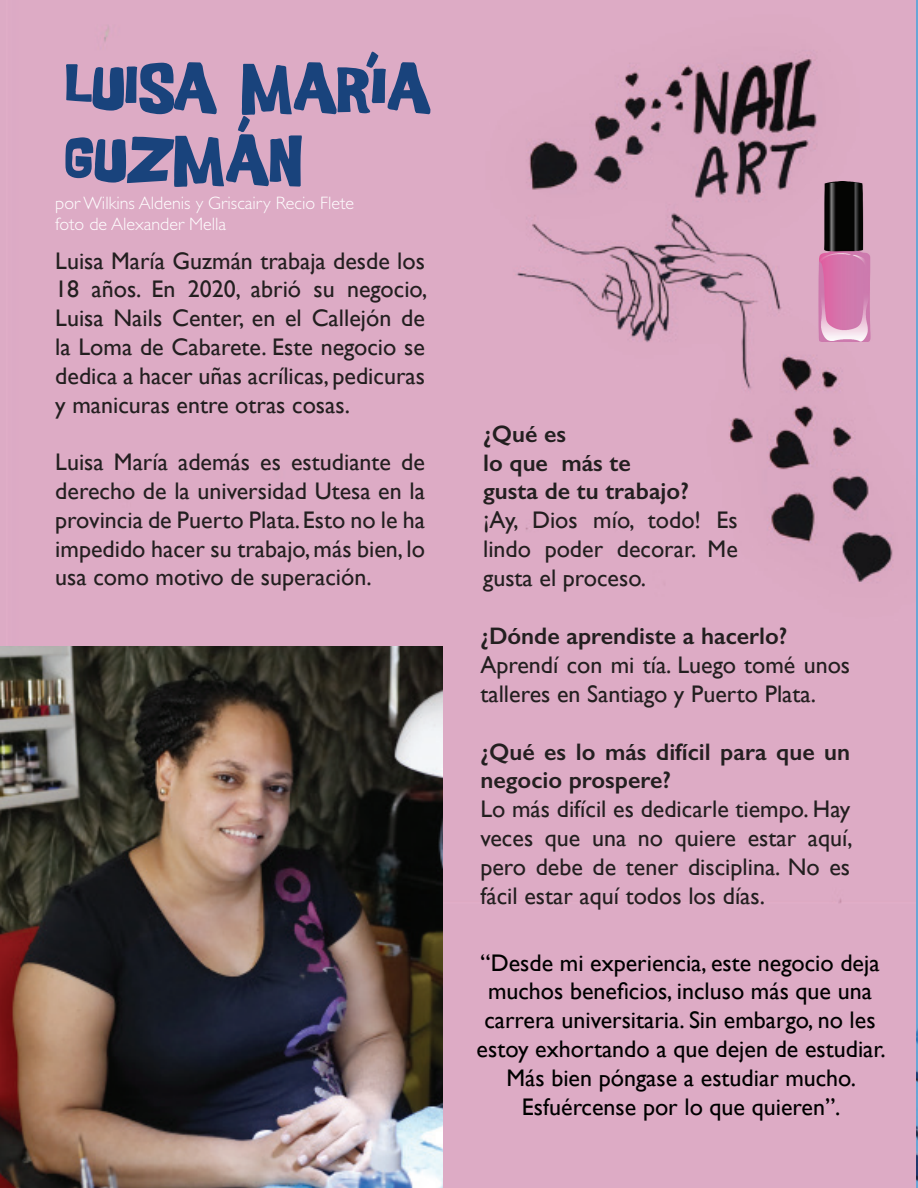
<style>
.page{position:relative;width:918px;height:1188px;background:#ddabc5}
.page>*{position:absolute;margin:0;border:0;box-sizing:border-box;transform-origin:0 0}
.t1{font:52.5px/72px "Good Girl";color:#19437c}
.t2{font:24px/28.8px "Gill Sans";color:#231f20;text-align:justify}
.t3{font:24px/28.8px "Gill Sans";color:#000;text-align:center}
.t4{font:600 24px/28.8px "Gill Sans";color:#231f20}
.t5{font:300 18px/21.6px "Gill Sans Std";color:#fff}
.s1{font-size:49.5px}
</style>
<div class="page">
<img style="left:104px;top:0;width:813px;height:903px">
<img style="left:804px;top:181px;width:80px;height:161px">
<hr style="left:917px;top:0;width:1px;height:1188px;background:#69a5d5">
<img style="left:916px;top:572px;width:2px;height:616px">
<img style="left:0;top:646px;width:442px;height:542px">
<h1 class="t1" style="left:366px;top:40px;width:14px">'</h1>
<h1 class="t1" style="left:65px;top:54px;width:367px">LUISA MAR<span class="s1">I</span>A<br>GUZMAN</h1>
<h1 class="t1" style="left:238px;top:104px;width:14px">'</h1>
<p class="t5" style="left:55px;top:192px;width:300px">por Wilkins Aldenis y Griscairy Recio Flete foto de Alexander Mella</p>
<p class="t2" style="left:55px;top:246px;width:374px">Luisa María Guzmán trabaja desde los 18 años. En 2020, abrió su negocio, Luisa Nails Center, en el Callejón de la Loma de Cabarete. Este negocio se dedica a hacer uñas acrílicas, pedicuras y manicuras entre otras cosas.</p>
<p class="t2" style="left:55px;top:447px;width:371px">Luisa María además es estudiante de derecho de la universidad Utesa en la provincia de Puerto Plata. Esto no le ha impedido hacer su trabajo, más bien, lo usa como motivo de superación.</p>
<p class="t4" style="left:483px;top:419px;width:207px">¿Qué es<br>lo que más te gusta de tu trabajo?</p>
<p class="t2" style="left:483px;top:505px;width:256px">¡Ay, Dios mío, todo! Es lindo poder decorar. Me gusta el proceso.</p>
<p class="t4" style="left:480px;top:622px;width:308px">¿Dónde aprendiste a hacerlo?</p>
<p class="t2" style="left:480px;top:650px;width:371px">Aprendí con mi tía. Luego tomé unos talleres en Santiago y Puerto Plata.</p>
<p class="t4" style="left:480px;top:737px;width:371px">¿Qué es lo más difícil para que un negocio prospere?</p>
<p class="t2" style="left:480px;top:794px;width:374px">Lo más difícil es dedicarle tiempo. Hay veces que una no quiere estar aquí, pero debe de tener disciplina. No es fácil estar aquí todos los días.</p>
<p class="t3" style="left:477px;top:948px;width:411px">“Desde mi experiencia, este negocio deja muchos beneficios, incluso más que una carrera universitaria. Sin embargo, no les estoy exhortando a que dejen de estudiar.<br>Más bien póngase a estudiar mucho.<br>Esfuércense por lo que quieren”.</p>
</div>
